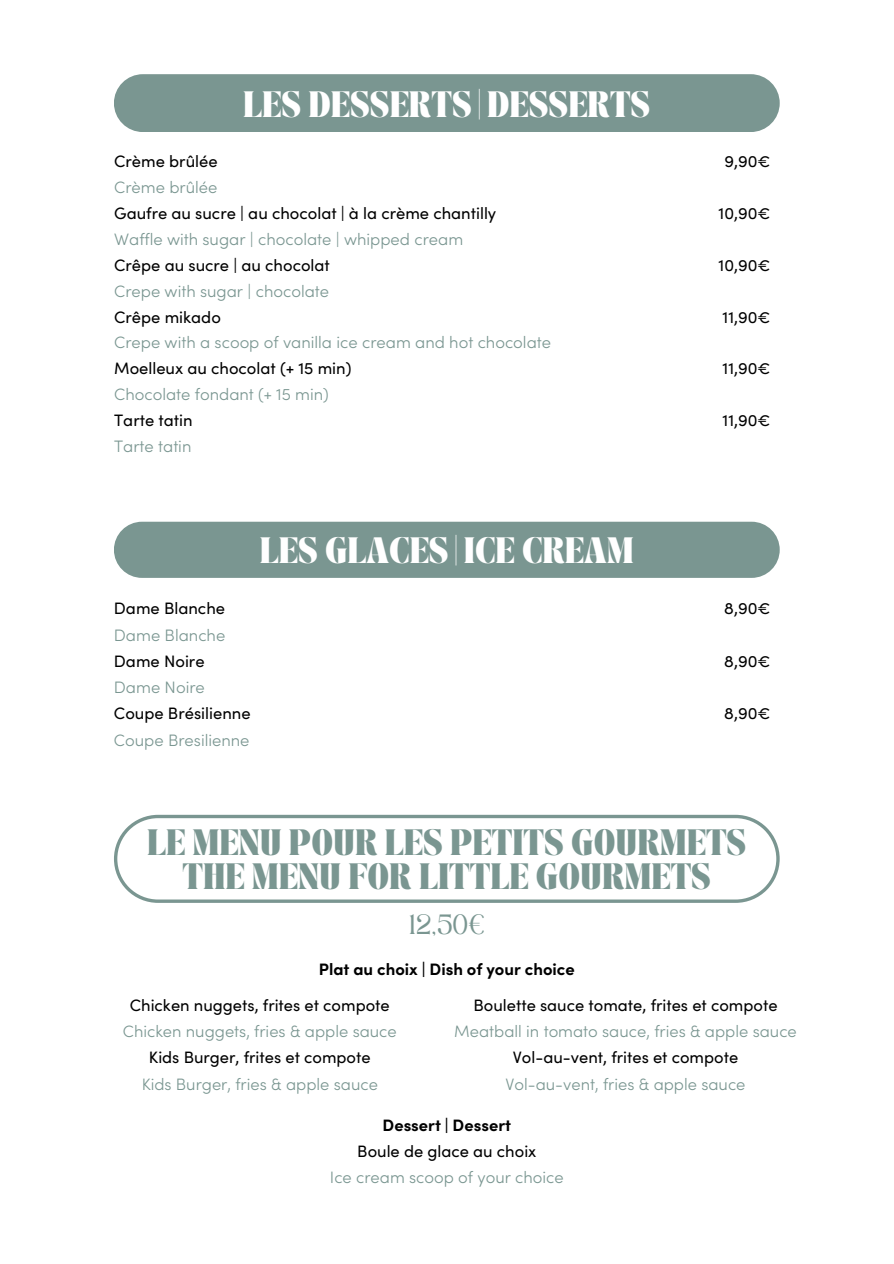
<style>
.page{position:relative;width:894px;height:1264px;background:#fff}
.page>*{position:absolute;margin:0;border:0;box-sizing:border-box;transform-origin:0 0}
.t1{font:700 22.5px/34.2px "TANASHFORD";color:#7a9691;text-align:center}
.t2{font:700 22.5px "TANASHFORD";color:#fff}
.t3{font:19.5px "TAN Angleton";color:#7a9691}
.t4{font:16.5px "Sofia Pro";color:#000}
.t5{font:300 16.5px "Sofia Pro";color:#7a9691}
.t6{font:700 16.5px "Sofia Pro";color:#000}
</style>
<div class="page">
<div style="left:114px;top:74px;width:665px;height:58px;background:#7a9691;border-radius:29px"></div>
<div style="left:114px;top:521px;width:665px;height:57px;background:#7a9691;border-radius:28px"></div>
<svg style="left:114px;top:814px;width:665px;height:88px"></svg>
<h1 class="t2" style="left:243px;top:90px;width:409px">LES DESSERTS | DESSERTS</h1>
<p class="t4" style="left:114px;top:155px;width:105px">Crème brûlée</p>
<p class="t5" style="left:114px;top:181px;width:105px">Crème brûlée</p>
<p class="t4" style="left:114px;top:207px;width:383px">Gaufre au sucre | au chocolat | à la crème chantilly</p>
<p class="t5" style="left:114px;top:233px;width:350px">Waffle with sugar | chocolate | whipped cream</p>
<p class="t4" style="left:114px;top:259px;width:217px">Crêpe au sucre | au chocolat</p>
<p class="t5" style="left:114px;top:284px;width:216px">Crepe with sugar | chocolate</p>
<p class="t4" style="left:114px;top:311px;width:108px">Crêpe mikado</p>
<p class="t5" style="left:114px;top:336px;width:438px">Crepe with a scoop of vanilla ice cream and hot chocolate</p>
<p class="t4" style="left:114px;top:362px;width:239px">Moelleux au chocolat (+ 15 min)</p>
<p class="t5" style="left:114px;top:388px;width:216px">Chocolate fondant (+ 15 min)</p>
<p class="t4" style="left:114px;top:414px;width:80px">Tarte tatin</p>
<p class="t5" style="left:114px;top:440px;width:79px">Tarte tatin</p>
<h1 class="t2" style="left:260px;top:536px;width:375px">LES GLACES | ICE CREAM</h1>
<p class="t4" style="left:114px;top:602px;width:113px">Dame Blanche</p>
<p class="t5" style="left:114px;top:628px;width:113px">Dame Blanche</p>
<p class="t4" style="left:114px;top:655px;width:92px">Dame Noire</p>
<p class="t5" style="left:114px;top:681px;width:92px">Dame Noire</p>
<p class="t4" style="left:114px;top:707px;width:138px">Coupe Brésilienne</p>
<p class="t5" style="left:114px;top:733px;width:137px">Coupe Bresilienne</p>
<p class="t4" style="left:724px;top:155px;width:47px">9,90€</p>
<p class="t4" style="left:718px;top:207px;width:53px">10,90€</p>
<p class="t4" style="left:718px;top:259px;width:53px">10,90€</p>
<p class="t4" style="left:722px;top:311px;width:49px">11,90€</p>
<p class="t4" style="left:722px;top:362px;width:49px">11,90€</p>
<p class="t4" style="left:722px;top:414px;width:49px">11,90€</p>
<p class="t4" style="left:724px;top:602px;width:48px">8,90€</p>
<p class="t4" style="left:724px;top:655px;width:48px">8,90€</p>
<p class="t4" style="left:724px;top:707px;width:48px">8,90€</p>
<h1 class="t1" style="left:147px;top:829px;width:600px">LE MENU POUR LES PETITS GOURMETS<br>THE MENU FOR LITTLE GOURMETS</h1>
<h2 class="t3" style="left:408px;top:914px;width:78px">12,50€</h2>
<p class="t6" style="left:319px;top:963px;width:257px">Plat au choix | Dish of your choice</p>
<h3 class="t4" style="left:130px;top:998px;width:261px">Chicken nuggets, frites et compote</h3>
<p class="t5" style="left:123px;top:1025px;width:275px">Chicken nuggets, fries &amp; apple sauce</p>
<p class="t4" style="left:149px;top:1051px;width:223px">Kids Burger, frites et compote</p>
<p class="t5" style="left:142px;top:1077px;width:238px">Kids Burger, fries &amp; apple sauce</p>
<p class="t6" style="left:382px;top:1118px;width:130px">Dessert | Dessert</p>
<p class="t4" style="left:357px;top:1145px;width:180px">Boule de glace au choix</p>
<p class="t5" style="left:330px;top:1171px;width:235px">Ice cream scoop of your choice</p>
<p class="t4" style="left:473px;top:998px;width:305px">Boulette sauce tomate, frites et compote</p>
<p class="t5" style="left:454px;top:1025px;width:344px">Meatball in tomato sauce, fries &amp; apple sauce</p>
<p class="t4" style="left:512px;top:1051px;width:227px">Vol-au-vent, frites et compote</p>
<p class="t5" style="left:505px;top:1077px;width:241px">Vol-au-vent, fries &amp; apple sauce</p>
</div>
